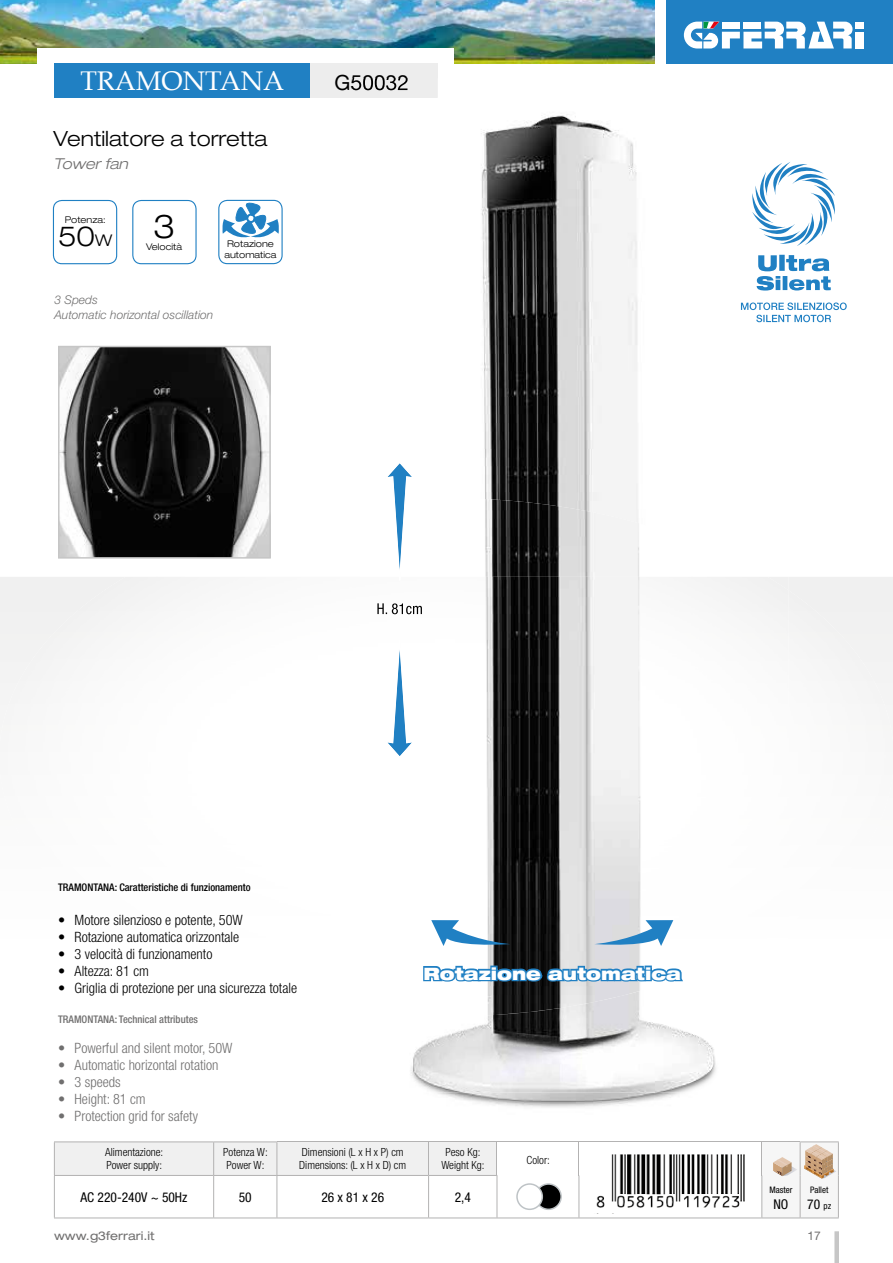
<style>
.page{position:relative;width:893px;height:1263px;background:#fff}
.page>*{position:absolute;margin:0;border:0;box-sizing:border-box;transform-origin:0 0}
.t1{font:300 expanded 33px "Helvetica Neue LT Std";color:#000}
.t2{font:300 expanded 27.75px "Helvetica Neue LT Std";color:#000}
.t3{font:27px "Book Antiqua";color:#fff}
.t4{font:300 expanded 21px "Helvetica Neue LT Std";color:#000}
.t5{font:21px "Helvetica Neue LT Std";color:#000}
.t6{font:900 expanded 17.1px "Helvetica Neue LT Std";color:#fff}
.t7{font:italic 300 expanded 15px "Helvetica Neue LT Std";color:#706f6f}
.t8{font:300 condensed 14.25px "Helvetica Neue LT Std";color:#000}
.t9{font:300 condensed 14.25px "Helvetica Neue LT Std";color:#706f6f}
.t10{font:condensed 13.5px "Helvetica Neue LT Std";color:#000}
.t11{font:italic 300 12px/14.4px "Helvetica Neue LT Std";color:#706f6f}
.t12{font:expanded 12px "Helvetica Neue LT Std";color:#706f6f}
.t13{font:12px "Helvetica Neue LT Std";color:#706f6f}
.t14{font:300 condensed 11.25px/13.5px "Helvetica Neue LT Std";color:#000}
.t15{font:500 condensed 10.5px "Helvetica Neue LT Std";color:#000}
.t16{font:500 condensed 10.5px "Helvetica Neue LT Std";color:#706f6f}
.t17{font:300 expanded 9.3px/10.5px "Helvetica Neue LT Std";color:#000}
.t18{font:condensed 9px "Helvetica Neue LT Std";color:#000}
.s1{font-size:16.2px}
.s2{font-size:9px}
</style>
<div class="page">
<div style="left:0;top:0;width:893px;height:64px;background:#2080c3"></div>
<img style="left:0;top:0;width:655px;height:64px">
<div style="left:0;top:577px;width:893px;height:58px;background:#f0f0f0"></div>
<img style="left:158px;top:577px;width:195px;height:58px">
<div style="left:51px;top:577px;width:107px;height:85px;background:#f3f3f3"></div>
<div style="left:789px;top:590px;width:53px;height:76px;background:#f3f3f2"></div>
<div style="left:834px;top:1231px;width:5px;height:32px;background:#c6c6c6"></div>
<div style="left:655px;top:0;width:10px;height:64px;background:#fff"></div>
<div style="left:856px;top:32px;width:8px;height:16px;background:#fff"></div>
<div style="left:856px;top:22px;width:8px;height:7px;background:#fff"></div>
<svg style="left:684px;top:22px;width:168px;height:27px"></svg>
<div style="left:37px;top:49px;width:417px;height:63px;background:#fff"></div>
<div style="left:309px;top:64px;width:128px;height:34px;background:#ededed"></div>
<div style="left:54px;top:64px;width:255px;height:34px;background:#2080c3"></div>
<svg style="left:55px;top:1142px;width:559px;height:75px"></svg>
<hr style="left:54px;top:1141px;width:160px;height:1px;background:#b3b2b2">
<hr style="left:54px;top:1142px;width:1px;height:33px;background:#b3b2b2">
<hr style="left:214px;top:1141px;width:63px;height:1px;background:#b3b2b2">
<hr style="left:213px;top:1142px;width:1px;height:33px;background:#b3b2b2">
<hr style="left:277px;top:1141px;width:152px;height:1px;background:#b3b2b2">
<hr style="left:277px;top:1142px;width:1px;height:33px;background:#b3b2b2">
<hr style="left:429px;top:1141px;width:68px;height:1px;background:#b3b2b2">
<hr style="left:428px;top:1142px;width:1px;height:33px;background:#b3b2b2">
<hr style="left:497px;top:1141px;width:82px;height:1px;background:#b3b2b2">
<hr style="left:497px;top:1142px;width:1px;height:33px;background:#b3b2b2">
<hr style="left:579px;top:1141px;width:183px;height:1px;background:#b3b2b2">
<hr style="left:579px;top:1142px;width:1px;height:33px;background:#b3b2b2">
<hr style="left:762px;top:1141px;width:38px;height:1px;background:#b3b2b2">
<hr style="left:761px;top:1142px;width:1px;height:33px;background:#b3b2b2">
<hr style="left:800px;top:1141px;width:39px;height:1px;background:#b3b2b2">
<hr style="left:838px;top:1142px;width:1px;height:33px;background:#b3b2b2">
<hr style="left:579px;top:1175px;width:1px;height:42px;background:#b3b2b2">
<hr style="left:761px;top:1175px;width:1px;height:42px;background:#b3b2b2">
<hr style="left:838px;top:1175px;width:1px;height:42px;background:#b3b2b2">
<hr style="left:579px;top:1217px;width:183px;height:1px;background:#b3b2b2">
<hr style="left:800px;top:1217px;width:39px;height:1px;background:#b3b2b2">
<hr style="left:54px;top:1175px;width:160px;height:1px;background:#b3b2b2">
<hr style="left:54px;top:1176px;width:1px;height:41px;background:#b3b2b2">
<hr style="left:214px;top:1175px;width:63px;height:1px;background:#b3b2b2">
<hr style="left:213px;top:1176px;width:1px;height:41px;background:#b3b2b2">
<hr style="left:277px;top:1175px;width:152px;height:1px;background:#b3b2b2">
<hr style="left:277px;top:1176px;width:1px;height:41px;background:#b3b2b2">
<hr style="left:429px;top:1175px;width:68px;height:1px;background:#b3b2b2">
<hr style="left:428px;top:1176px;width:1px;height:41px;background:#b3b2b2">
<hr style="left:497px;top:1176px;width:1px;height:41px;background:#b3b2b2">
<hr style="left:54px;top:1217px;width:160px;height:1px;background:#b3b2b2">
<hr style="left:214px;top:1217px;width:63px;height:1px;background:#b3b2b2">
<hr style="left:277px;top:1217px;width:152px;height:1px;background:#b3b2b2">
<hr style="left:429px;top:1217px;width:68px;height:1px;background:#b3b2b2">
<hr style="left:497px;top:1217px;width:82px;height:1px;background:#b3b2b2">
<div style="left:536px;top:1184px;width:25px;height:25px;background:#000;border-radius:50%"></div>
<div style="left:535px;top:1183px;width:27px;height:27px;border:2px solid #bec3c6;border-radius:50%"></div>
<div style="left:517px;top:1184px;width:25px;height:25px;background:#fff;border-radius:50%"></div>
<div style="left:516px;top:1183px;width:27px;height:27px;border:2px solid #bec3c6;border-radius:50%"></div>
<svg style="left:762px;top:1142px;width:76px;height:76px"></svg>
<svg style="left:133px;top:200px;width:63px;height:64px"></svg>
<div style="left:132px;top:200px;width:65px;height:64px;border:1px solid #2080c3;border-radius:9px"></div>
<svg style="left:53px;top:200px;width:64px;height:64px"></svg>
<div style="left:53px;top:200px;width:64px;height:64px;border:1px solid #2080c3;border-radius:9px"></div>
<div style="left:218px;top:200px;width:65px;height:64px;border:1px solid #2080c3;border-radius:9px"></div>
<svg style="left:219px;top:200px;width:63px;height:64px"></svg>
<img style="left:438px;top:114px;width:351px;height:994px">
<img style="left:741px;top:968px;width:48px;height:125px">
<img style="left:644px;top:968px;width:97px;height:125px">
<img style="left:411px;top:1046px;width:233px;height:47px">
<img style="left:438px;top:498px;width:330px;height:79px">
<img style="left:353px;top:577px;width:339px;height:439px">
<img style="left:691px;top:577px;width:98px;height:391px">
<img style="left:691px;top:967px;width:17px;height:7px">
<img style="left:437px;top:78px;width:1px;height:20px">
<img style="left:354px;top:90px;width:53px;height:1px">
<img style="left:353px;top:78px;width:55px;height:12px">
<img style="left:377px;top:603px;width:45px;height:11px">
<img style="left:384px;top:463px;width:32px;height:117px">
<img style="left:384px;top:639px;width:32px;height:119px">
<svg style="left:422px;top:963px;width:264px;height:95px"></svg>
<svg style="left:431px;top:920px;width:79px;height:27px"></svg>
<svg style="left:594px;top:920px;width:79px;height:27px"></svg>
<img style="left:592px;top:1150px;width:153px;height:63px">
<img style="left:61px;top:349px;width:207px;height:207px">
<div style="left:58px;top:346px;width:213px;height:213px;border:2px solid #c6c6c6"></div>
<svg style="left:741px;top:302px;width:106px;height:20px"></svg>
<svg style="left:757px;top:255px;width:74px;height:36px"></svg>
<svg style="left:751px;top:161px;width:84px;height:86px"></svg>
<h3 class="t3" style="left:80px;top:64px;width:205px">TRAMONTANA</h3>
<h3 class="t5" style="left:335px;top:70px;width:76px">G50032</h3>
<h3 class="t4" style="left:54px;top:126px;width:215px">Ventilatore a torretta</h3>
<p class="t7" style="left:54px;top:154px;width:76px">Tower fan</p>
<p class="t17" style="left:65px;top:215px;width:43px">Potenza:</p>
<h2 class="t2" style="left:58px;top:219px;width:56px">50<span class="s1">W</span></h2>
<h1 class="t1" style="left:153px;top:207px;width:24px">3</h1>
<p class="t17" style="left:146px;top:241px;width:38px">Velocità</p>
<p class="t17" style="left:224px;top:239px;width:54px">Rotazione automatica</p>
<p class="t11" style="left:54px;top:293px;width:160px">3 Speds<br>Automatic horizontal oscillation</p>
<p class="t15" style="left:58px;top:881px;width:194px">TRAMONTANA: Caratteristiche di funzionamento</p>
<p class="t8" style="left:58px;top:912px;width:186px">• Motore silenzioso e potente, 50W</p>
<p class="t8" style="left:58px;top:929px;width:183px">• Rotazione automatica orizzontale</p>
<p class="t8" style="left:58px;top:946px;width:156px">• 3 velocità di funzionamento</p>
<p class="t8" style="left:58px;top:963px;width:92px">• Altezza: 81 cm</p>
<p class="t8" style="left:58px;top:980px;width:241px">• Griglia di protezione per una sicurezza totale</p>
<p class="t16" style="left:58px;top:1013px;width:141px">TRAMONTANA: Technical attributes</p>
<p class="t9" style="left:58px;top:1039px;width:176px">• Powerful and silent motor, 50W</p>
<p class="t9" style="left:58px;top:1056px;width:162px">• Automatic horizontal rotation</p>
<p class="t9" style="left:58px;top:1074px;width:64px">• 3 speeds</p>
<p class="t9" style="left:58px;top:1091px;width:89px">• Height: 81 cm</p>
<p class="t9" style="left:58px;top:1108px;width:141px">• Protection grid for safety</p>
<p class="t6" style="left:423px;top:962px;width:259px">Rotazione automatica</p>
<p class="t14" style="left:105px;top:1145px;width:60px">Alimentazione:<br>Power supply:</p>
<p class="t14" style="left:223px;top:1145px;width:46px">Potenza W:<br>Power W:</p>
<p class="t14" style="left:299px;top:1145px;width:108px">Dimensioni (L x H x P) cm<br>Dimensions: (L x H x D) cm</p>
<p class="t14" style="left:441px;top:1145px;width:45px;text-align:center">Peso Kg:<br>Weight Kg:</p>
<p class="t14" style="left:526px;top:1153px;width:25px">Color:</p>
<p class="t10" style="left:81px;top:1189px;width:108px">AC 220-240V ~ 50Hz</p>
<p class="t10" style="left:239px;top:1189px;width:14px">50</p>
<p class="t10" style="left:321px;top:1189px;width:64px">26 x 81 x 26</p>
<p class="t10" style="left:455px;top:1189px;width:18px">2,4</p>
<p class="t18" style="left:769px;top:1184px;width:24px">Master</p>
<p class="t10" style="left:773px;top:1196px;width:17px">NO</p>
<p class="t18" style="left:810px;top:1184px;width:20px">Pallet</p>
<p class="t10" style="left:807px;top:1196px;width:25px">70 <span class="s2">pz</span></p>
<p class="t12" style="left:54px;top:1228px;width:102px">www.g3ferrari.it</p>
<p class="t13" style="left:807px;top:1228px;width:15px">17</p>
</div>
